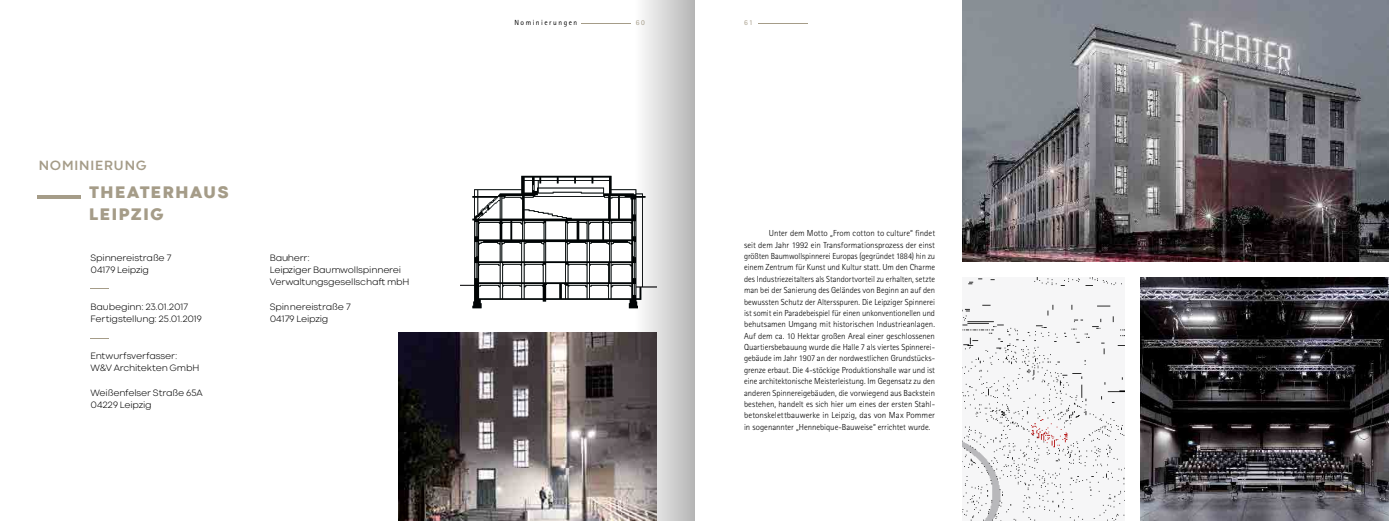
<style>
.page{position:relative;width:1389px;height:521px;background:#fff}
.page>*{position:absolute;margin:0;border:0;box-sizing:border-box;transform-origin:0 0}
.t1{font:800 17.5px/21.9px "Codec Cold";letter-spacing:.08em;color:#a59c88}
.t2{font:700 14px "Codec Cold";letter-spacing:.06em;color:#a59c88}
.t3{font:300 9.62px/12.2px "Codec Cold";letter-spacing:-.02em;color:#000}
.t4{font:300 8.75px/11.4px "Rotis Sans Serif Pro";letter-spacing:-.005em;color:#000;text-align:justify}
.t5{font:7.44px "Rotis Sans Serif Pro";letter-spacing:.2em;color:#000}
.t6{font:7.44px "Rotis Sans Serif Pro";color:#a59c88}
</style>
<div class="page">
<hr style="left:581px;top:23px;width:50px;height:1px;background:#a59c88">
<hr style="left:758px;top:23px;width:49px;height:1px;background:#a59c88">
<hr style="left:37px;top:195px;width:44px;height:3px;background:#a59c88">
<svg style="left:91px;top:288px;width:18px;height:1px"></svg>
<svg style="left:91px;top:338px;width:18px;height:1px"></svg>
<img style="left:1141px;top:278px;width:248px;height:243px">
<img style="left:461px;top:175px;width:123px;height:134px">
<img style="left:399px;top:332px;width:185px;height:189px">
<img style="left:962px;top:0;width:427px;height:261px">
<img style="left:962px;top:278px;width:162px;height:243px">
<svg style="left:584px;top:0;width:110px;height:521px"></svg>
<h2 class="t2" style="left:39px;top:157px;width:110px">NOMINIERUNG</h2>
<h1 class="t1" style="left:89px;top:181px;width:141px">THEATERHAUS<br>LEIPZIG</h1>
<p class="t3" style="left:91px;top:251px;width:83px">Spinnereistraße 7<br>04179 Leipzig</p>
<p class="t3" style="left:91px;top:301px;width:113px">Baubeginn: 23.01.2017<br>Fertigstellung: 25.01.2019</p>
<p class="t3" style="left:91px;top:350px;width:110px">Entwurfsverfasser:<br>W&amp;V Architekten GmbH</p>
<p class="t3" style="left:91px;top:387px;width:114px">Weißenfelser Straße 65A<br>04229 Leipzig</p>
<p class="t3" style="left:270px;top:251px;width:141px">Bauherr:<br>Leipziger Baumwollspinnerei<br>Verwaltungsgesellschaft mbH</p>
<p class="t3" style="left:270px;top:300px;width:83px">Spinnereistraße 7<br>04179 Leipzig</p>
<p class="t5" style="left:514px;top:18px;width:64px">Nominierungen</p>
<p class="t6" style="left:636px;top:18px;width:11px">60</p>
<p class="t6" style="left:744px;top:18px;width:10px">61</p>
<p class="t4" style="left:744px;top:228px;width:193px;text-indent:25px">Unter dem Motto „From cotton to culture“ findet seit dem Jahr 1992 ein Transformationsprozess der einst größten Baumwollspinnerei Europas (gegründet 1884) hin zu einem Zentrum für Kunst und Kultur statt. Um den Charme des Industriezeitalters als Standortvorteil zu erhalten, setzte man bei der Sanierung des Geländes von Beginn an auf den bewussten Schutz der Altersspuren. Die Leipziger Spinnerei ist somit ein Paradebeispiel für einen unkonventionellen und behutsamen Umgang mit historischen Industrieanlagen.<br>Auf dem ca. 10 Hektar großen Areal einer geschlossenen Quartiersbebauung wurde die Halle 7 als viertes Spinnerei&shy;gebäude im Jahr 1907 an der nordwestlichen Grundstücks&shy;grenze erbaut. Die 4-stöckige Produktionshalle war und ist eine architektonische Meisterleistung. Im Gegensatz zu den anderen Spinnereigebäuden, die vorwiegend aus Backstein bestehen, handelt es sich hier um eines der ersten Stahl&shy;betonskelettbauwerke in Leipzig, das von Max Pommer in sogenannter „Hennebique-Bauweise“ errichtet wurde.</p>
</div>
